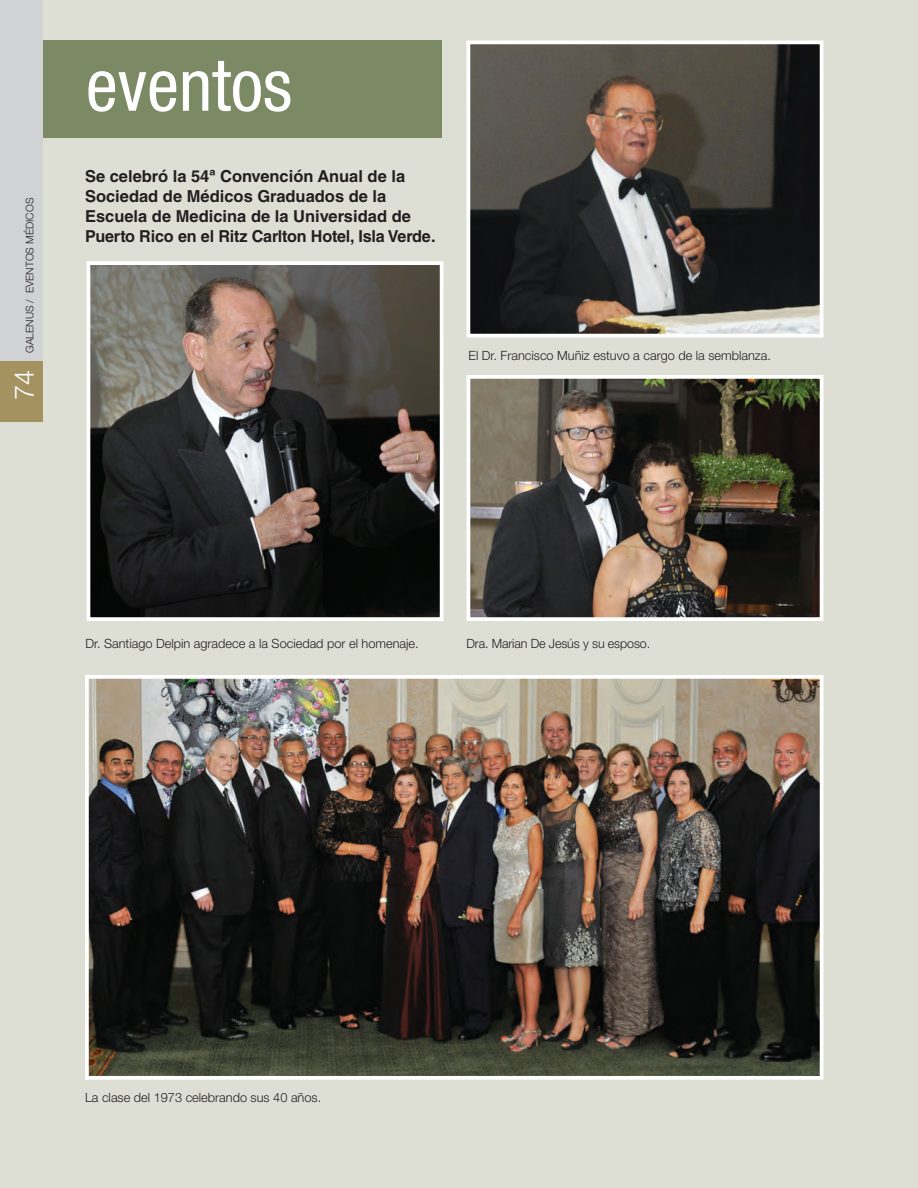
<style>
.page{position:relative;width:918px;height:1188px;background:#dedfd4}
.page>*{position:absolute;margin:0;border:0;box-sizing:border-box;transform-origin:0 0}
.t1{font:condensed 72px "Helvetica Neue";color:#fff}
.t2{font:300 27px "Helvetica Neue";color:#fff}
.t3{font:700 16.5px/20px "Helvetica LT Std";color:#231f20}
.t4{font:300 12.75px "Helvetica Neue";color:#231f20}
.t5{font:300 10.5px "Helvetica Neue";color:#231f20}
</style>
<div class="page">
<div style="left:0;top:40px;width:442px;height:98px;background:#7b8964"></div>
<img style="left:90px;top:680px;width:729px;height:395px">
<div style="left:85px;top:675px;width:739px;height:405px;border:4px solid #fff"></div>
<img style="left:92px;top:266px;width:347px;height:350px">
<div style="left:87px;top:261px;width:357px;height:360px;border:4px solid #fff"></div>
<img style="left:472px;top:380px;width:347px;height:236px">
<div style="left:467px;top:375px;width:357px;height:246px;border:4px solid #fff"></div>
<img style="left:472px;top:45px;width:346px;height:288px">
<div style="left:467px;top:40px;width:356px;height:298px;border:4px solid #fff"></div>
<div style="left:0;top:0;width:43px;height:412px;background:#d1d2d4"></div>
<div style="left:0;top:361px;width:43px;height:61px;background:#a49261"></div>
<p class="t5" style="left:23px;top:353px;width:157px;rotate:-90deg">GALENUS / EVENTOS MÉDICOS</p>
<h2 class="t2" style="left:8px;top:400px;width:32px;rotate:-90deg">74</h2>
<h1 class="t1" style="left:86px;top:44px;width:208px">eventos</h1>
<p class="t3" style="left:85px;top:166px;width:352px">Se celebró la 54ª Convención Anual de la Sociedad de Médicos Graduados de la Escuela de Medicina de la Universidad de Puerto Rico en el Ritz Carlton Hotel, Isla Verde.</p>
<p class="t4" style="left:468px;top:348px;width:304px">El Dr. Francisco Muñiz estuvo a cargo de la semblanza.</p>
<p class="t4" style="left:85px;top:635px;width:335px">Dr. Santiago Delpin agradece a la Sociedad por el homenaje.</p>
<p class="t4" style="left:467px;top:635px;width:185px">Dra. Marian De Jesús y su esposo.</p>
<p class="t4" style="left:85px;top:1090px;width:238px">La clase del 1973 celebrando sus 40 años.</p>
</div>
